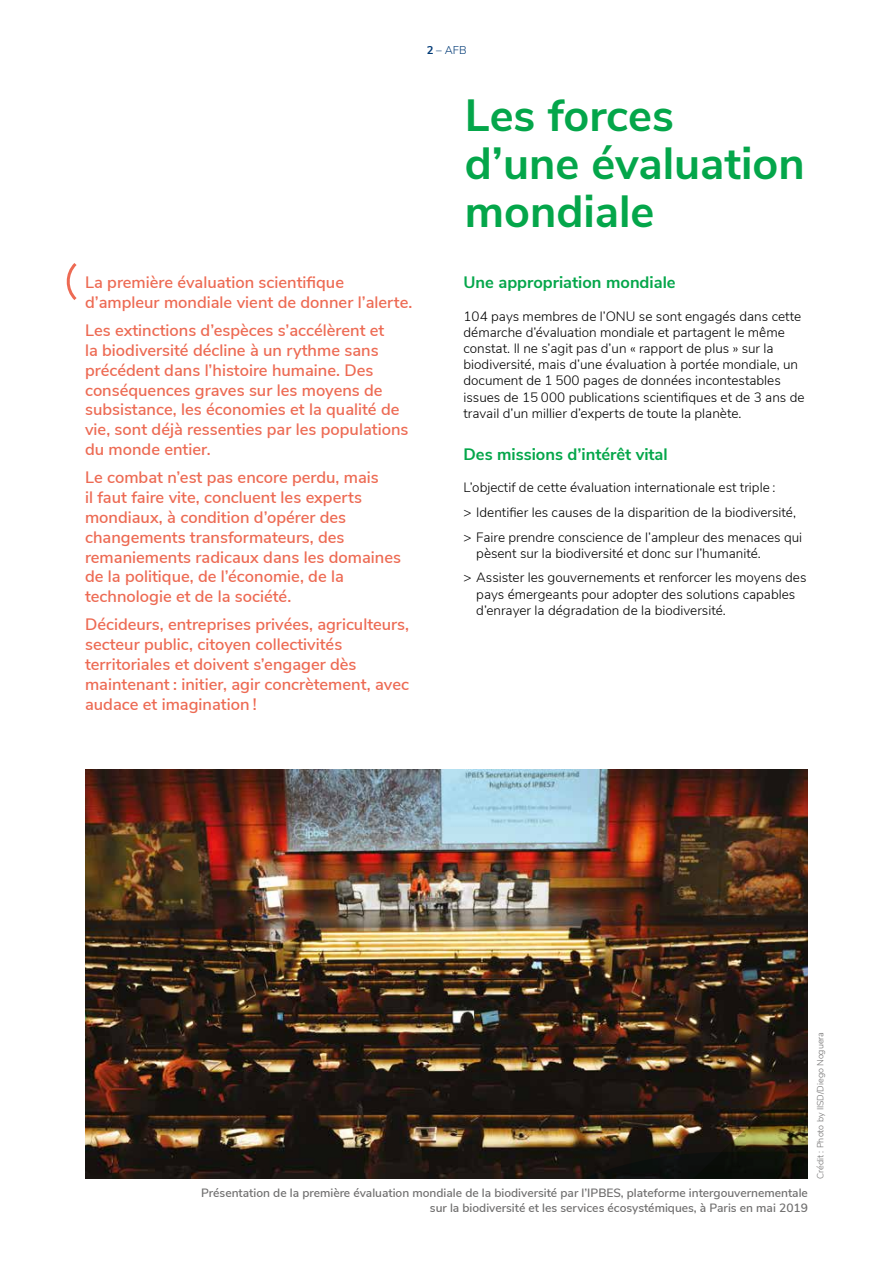
<style>
.page{position:relative;width:893px;height:1263px;background:#fff}
.page>*{position:absolute;margin:0;border:0;box-sizing:border-box;transform-origin:0 0}
.t1{font:700 45px/48px "Nunito Sans";color:#04a64a}
.t2{font:600 16.5px/19.8px "Nunito Sans";color:#ed6a53}
.t3{font:700 16.5px "Nunito Sans";color:#04a64a}
.t4{font:300 13.5px/16.2px "Nunito Sans";color:#000}
.t5{font:600 12px/14.4px "Nunito Sans";color:#706f6f;text-align:right}
.t6{font:300 11.25px "Nunito Sans";color:#003a76}
.t7{font:300 9px "Nunito Sans";color:#706f6f}
.s1{font-weight:700}
</style>
<div class="page">
<svg style="left:66px;top:263px;width:11px;height:37px"></svg>
<img style="left:85px;top:770px;width:723px;height:409px">
<img style="left:584px;top:1082px;width:224px;height:97px">
<p class="t6" style="left:426px;top:42px;width:42px"><span class="s1">2</span> – AFB</p>
<h1 class="t1" style="left:465px;top:88px;width:341px">Les forces<br>d’une évaluation mondiale</h1>
<p class="t2" style="left:85px;top:271px;width:329px">La première évaluation scientifique d’ampleur mondiale vient de donner l’alerte.</p>
<p class="t2" style="left:85px;top:320px;width:325px">Les extinctions d’espèces s’accélèrent et<br>la biodiversité décline à un rythme sans précédent dans l’histoire humaine. Des conséquences graves sur les moyens de subsistance, les économies et la qualité de vie, sont déjà ressenties par les populations du monde entier.</p>
<p class="t2" style="left:85px;top:467px;width:317px">Le combat n’est pas encore perdu, mais<br>il faut faire vite, concluent les experts mondiaux, à condition d’opérer des changements transformateurs, des remaniements radicaux dans les domaines de la politique, de l’économie, de la technologie et de la société.</p>
<p class="t2" style="left:85px;top:614px;width:326px">Décideurs, entreprises privées, agriculteurs, secteur public, citoyen collectivités territoriales et doivent s’engager dès maintenant : initier, agir concrètement, avec audace et imagination !</p>
<p class="t3" style="left:463px;top:270px;width:214px">Une appropriation mondiale</p>
<p class="t4" style="left:463px;top:307px;width:343px">104 pays membres de l’ONU se sont engagés dans cette démarche d’évaluation mondiale et partagent le même constat. Il ne s’agit pas d’un « rapport de plus » sur la biodiversité, mais d’une évaluation à portée mondiale, un document de 1 500 pages de données incontestables issues de 15 000 publications scientifiques et de 3 ans de travail d’un millier d’experts de toute la planète.</p>
<p class="t3" style="left:463px;top:442px;width:206px">Des missions d’intérêt vital</p>
<p class="t4" style="left:463px;top:474px;width:340px;line-height:24.8px">L’objectif de cette évaluation internationale est triple :<br>&gt; Identifier les causes de la disparition de la biodiversité, &gt; Faire prendre conscience de l’ampleur des menaces qui</p>
<p class="t4" style="left:463px;top:540px;width:344px;line-height:24.8px;text-indent:13px">pèsent sur la biodiversité et donc sur l’humanité.<br>&gt; Assister les gouvernements et renforcer les moyens des</p>
<p class="t4" style="left:476px;top:585px;width:321px">pays émergeants pour adopter des solutions capables d’enrayer la dégradation de la biodiversité.</p>
<p class="t5" style="left:201px;top:1185px;width:608px">Présentation de la première évaluation mondiale de la biodiversité par l’IPBES, plateforme intergouvernementale sur la biodiversité et les services écosystémiques, à Paris en mai 2019</p>
<p class="t7" style="left:814px;top:1179px;width:148px;rotate:-90deg">Crédit : Photo by IISD/Diego Noguera</p>
</div>
